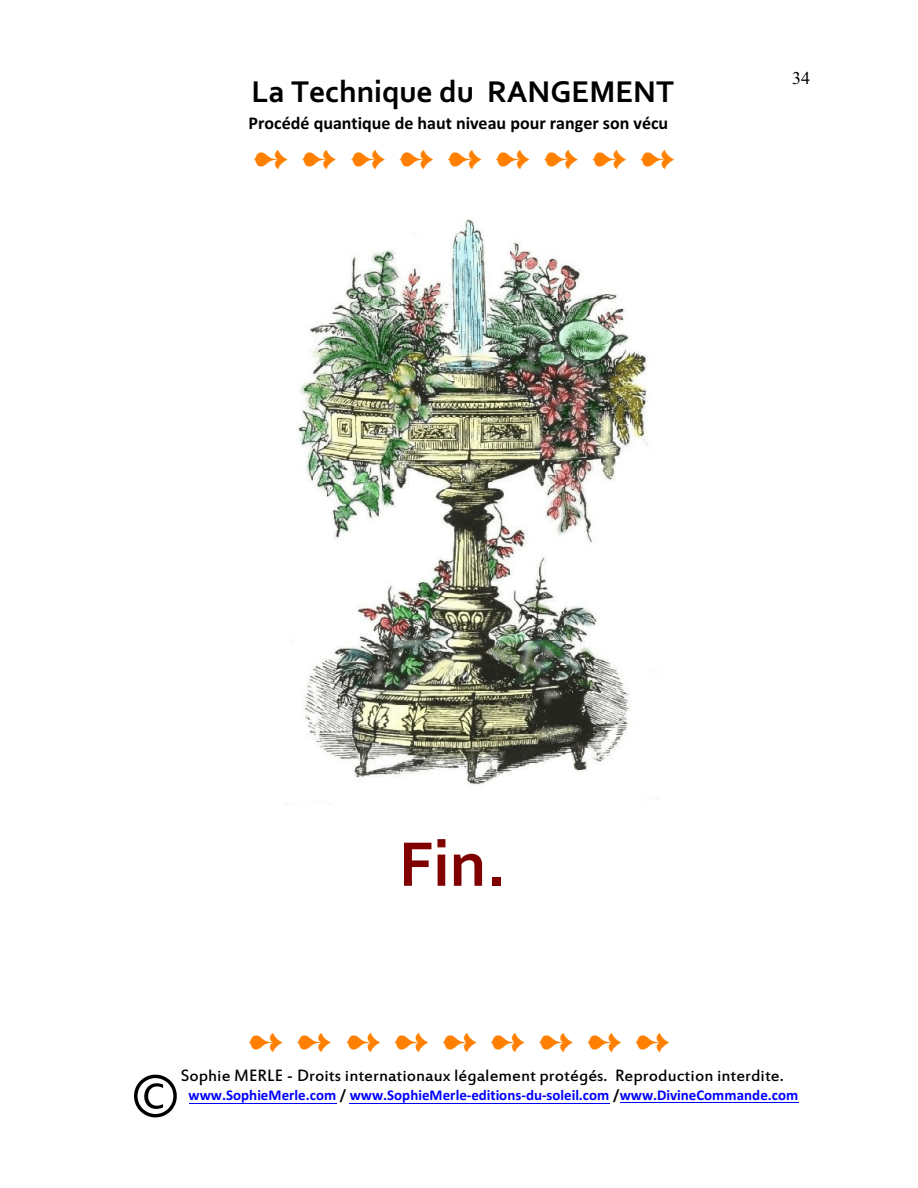
<style>
.page{position:relative;width:918px;height:1188px;background:#fff}
.page>*{position:absolute;margin:0;border:0;box-sizing:border-box;transform-origin:0 0}
.t1{font:700 66px "Corbel";color:#800000}
.t2{font:66px "Estrangelo Edessa";color:#000}
.t3{font:700 31.5px "Corbel";color:#000}
.t4{font:18px "Estrangelo Edessa";color:#000}
.t5{font:700 18px "Calibri";color:#000}
.t6{font:18px "Times New Roman";color:#000}
.t7{font:700 15px "Calibri";color:#00f}
.s1{color:#000}
</style>
<div class="page">
<img style="left:288px;top:219px;width:361px;height:586px">
<hr style="left:189px;top:1103px;width:147px;height:1px;background:#00f">
<hr style="left:350px;top:1103px;width:260px;height:1px;background:#00f">
<hr style="left:620px;top:1102px;width:179px;height:1px;background:#00f">
<h2 class="t3" style="left:251px;top:78px;width:424px">La Technique du RANGEMENT</h2>
<p class="t5" style="left:249px;top:115px;width:421px">Procédé quantique de haut niveau pour ranger son vécu</p>
<p class="t6" style="left:792px;top:72px;width:19px">34</p>
<h1 class="t1" style="left:399px;top:837px;width:108px">Fin.</h1>
<h1 class="t2" style="left:131px;top:1071px;width:51px">©</h1>
<p class="t4" style="left:181px;top:1068px;width:605px">Sophie MERLE - Droits internationaux légalement protégés. Reproduction interdite.</p>
<p class="t7" style="left:189px;top:1089px;width:611px">www.SophieMerle.com <span class="s1">/</span> www.SophieMerle-editions-du-soleil.com <span class="s1">/</span>www.DivineCommande.com</p>
</div>
